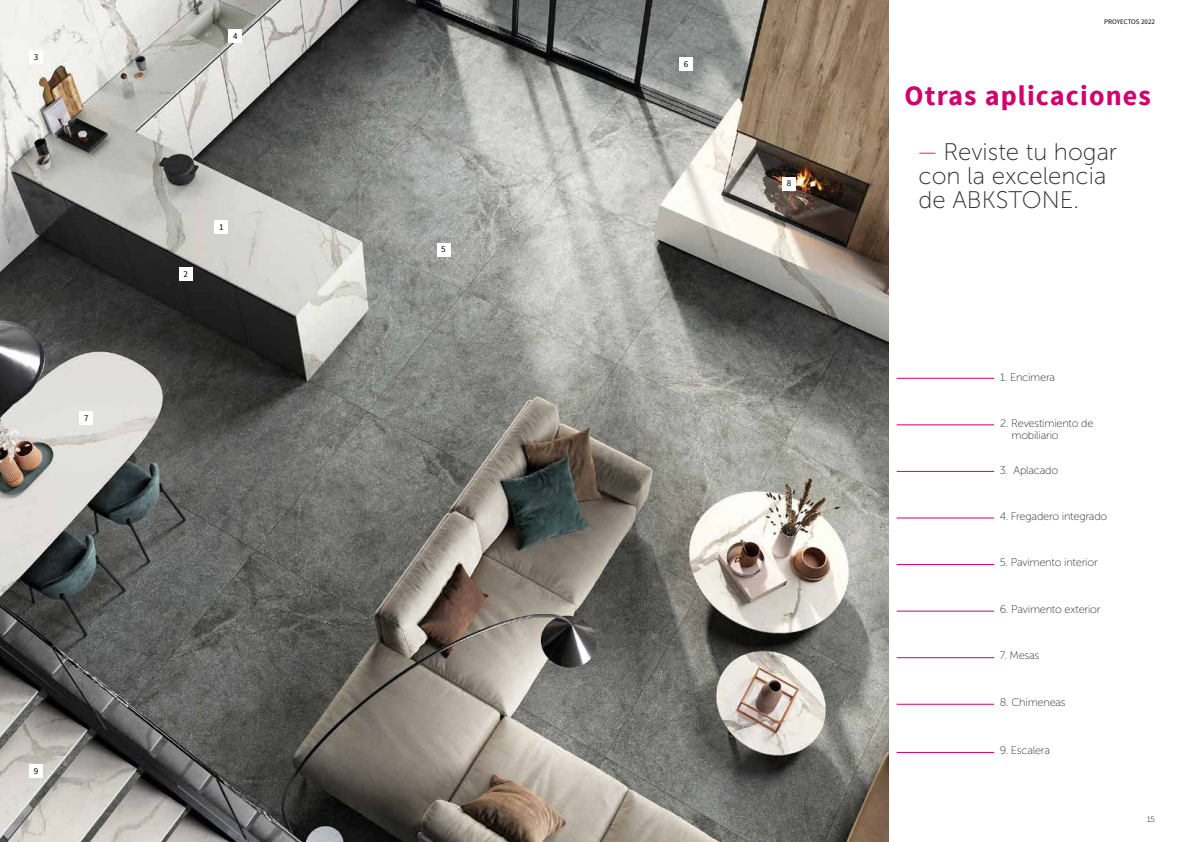
<style>
.page{position:relative;width:1191px;height:842px;background:#fff}
.page>*{position:absolute;margin:0;border:0;box-sizing:border-box;transform-origin:0 0}
.t1{font:700 28px "Source Sans Pro";letter-spacing:.04em;color:#d2006d}
.t2{font:24px/24px "Museo Sans 100";color:#2d2d2c}
.t3{font:11px/12px "Museo Sans 100";letter-spacing:-.02em;color:#2d2d2c}
.t4{font:9px "Source Sans Pro";color:#000}
.t5{font:8px "Museo Sans 100";color:#000}
.t6{font:7px "Source Sans Pro";color:#000}
.s1{color:#d52674}
</style>
<div class="page">
<img style="left:0;top:0;width:888px;height:842px">
<div style="left:782px;top:177px;width:14px;height:14px;background:#fff"></div>
<div style="left:679px;top:57px;width:14px;height:14px;background:#fff"></div>
<div style="left:79px;top:411px;width:14px;height:14px;background:#fff"></div>
<hr style="left:896px;top:378px;width:98px;height:1px;background:#d2006d">
<hr style="left:896px;top:564px;width:98px;height:1px;background:#d2006d">
<hr style="left:896px;top:471px;width:98px;height:1px;background:#d2006d">
<hr style="left:896px;top:657px;width:98px;height:1px;background:#d2006d">
<hr style="left:896px;top:425px;width:98px;height:1px;background:#d2006d">
<hr style="left:896px;top:611px;width:98px;height:1px;background:#d2006d">
<hr style="left:896px;top:518px;width:98px;height:1px;background:#d2006d">
<hr style="left:896px;top:704px;width:98px;height:1px;background:#d2006d">
<hr style="left:896px;top:752px;width:98px;height:1px;background:#d2006d">
<div style="left:214px;top:220px;width:14px;height:14px;background:#fff"></div>
<div style="left:179px;top:267px;width:14px;height:14px;background:#fff"></div>
<div style="left:29px;top:50px;width:14px;height:14px;background:#fff"></div>
<div style="left:29px;top:764px;width:14px;height:14px;background:#fff"></div>
<div style="left:228px;top:30px;width:14px;height:13px;background:#fff"></div>
<div style="left:436px;top:243px;width:14px;height:14px;background:#fff"></div>
<p class="t4" style="left:34px;top:51px;width:6px">3</p>
<p class="t4" style="left:84px;top:412px;width:6px">7</p>
<p class="t4" style="left:233px;top:31px;width:6px">4</p>
<p class="t4" style="left:183px;top:268px;width:6px">2</p>
<p class="t4" style="left:219px;top:222px;width:6px">1</p>
<p class="t4" style="left:34px;top:766px;width:6px">9</p>
<p class="t4" style="left:441px;top:244px;width:6px">5</p>
<p class="t4" style="left:684px;top:58px;width:6px">6</p>
<p class="t4" style="left:787px;top:178px;width:6px">8</p>
<p class="t6" style="left:1104px;top:17px;width:52px">PROYECTOS 2022</p>
<h1 class="t1" style="left:904px;top:77px;width:248px">Otras aplicaciones</h1>
<h2 class="t2" style="left:918px;top:140px;width:200px"><span class="s1">—</span> Reviste tu hogar con la excelencia de ABKSTONE.</h2>
<p class="t3" style="left:1000px;top:371px;width:57px">1. Encimera</p>
<p class="t3" style="left:1011px;top:418px;width:84px;text-indent:-11px">2. Revestimiento de mobiliario</p>
<p class="t3" style="left:999px;top:464px;width:60px">3. Aplacado</p>
<p class="t3" style="left:999px;top:510px;width:109px">4. Fregadero integrado</p>
<p class="t3" style="left:999px;top:557px;width:99px">5. Pavimento interior</p>
<p class="t3" style="left:999px;top:603px;width:102px">6. Pavimento exterior</p>
<p class="t3" style="left:999px;top:650px;width:41px">7. Mesas</p>
<p class="t3" style="left:999px;top:696px;width:67px">8. Chimeneas</p>
<p class="t3" style="left:999px;top:744px;width:52px">9. Escalera</p>
<p class="t5" style="left:1147px;top:815px;width:9px">15</p>
</div>
